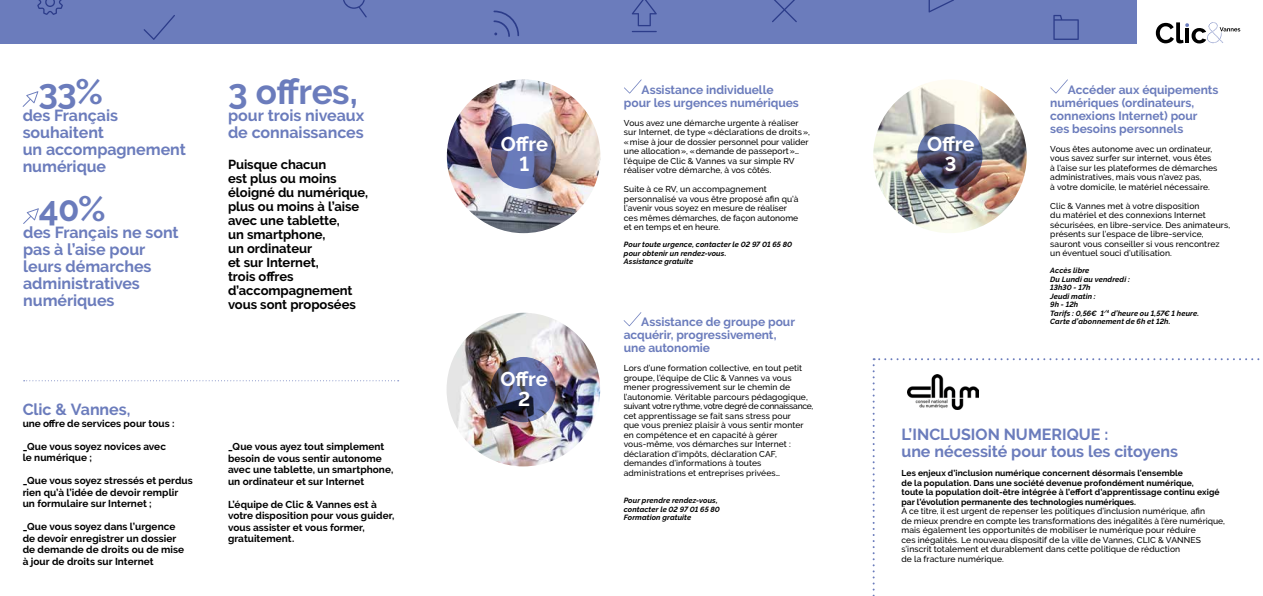
<style>
.page{position:relative;width:1263px;height:596px;background:#fff}
.page>*{position:absolute;margin:0;border:0;box-sizing:border-box;transform-origin:0 0}
.t1{font:700 35px "Raleway";letter-spacing:-.015em;color:#6b7cbc}
.t2{font:700 20px/20px "Raleway";letter-spacing:-.005em;color:#fff;text-align:center}
.t3{font:700 16px/17px "Raleway";letter-spacing:-.005em;color:#6b7cbc}
.t4{font:700 13px/14px "Raleway";color:#000}
.t5{font:700 12px/13px "Raleway";color:#6b7cbc}
.t6{font:700 10px/11.5px "Raleway";letter-spacing:.005em;color:#000}
.t7{font:500 8.5px/9.5px "Raleway";letter-spacing:.01em;color:#000}
.t8{font:700 8.5px/9.5px "Raleway";letter-spacing:.01em;color:#000}
.t9{font:italic 700 7.5px/8.5px "Raleway";letter-spacing:.015em;color:#000}
</style>
<div class="page">
<div style="left:0;top:0;width:1136px;height:43px;background:#6b7cbc"></div>
<img style="left:447px;top:79px;width:153px;height:154px;border-radius:77px">
<img style="left:446px;top:312px;width:154px;height:154px;border-radius:77px">
<img style="left:873px;top:79px;width:153px;height:154px;border-radius:77px">
<svg style="left:24px;top:380px;width:374px;height:1px"></svg>
<svg style="left:144px;top:15px;width:31px;height:25px"></svg>
<svg style="left:343px;top:0;width:24px;height:17px"></svg>
<svg style="left:493px;top:11px;width:26px;height:26px"></svg>
<svg style="left:37px;top:0;width:26px;height:15px"></svg>
<svg style="left:632px;top:0;width:24px;height:32px"></svg>
<svg style="left:1053px;top:15px;width:25px;height:25px"></svg>
<svg style="left:772px;top:0;width:25px;height:22px"></svg>
<svg style="left:928px;top:0;width:26px;height:12px"></svg>
<svg style="left:491px;top:124px;width:65px;height:65px;background:#5d679a"></svg>
<svg style="left:490px;top:357px;width:66px;height:65px;background:#50577f"></svg>
<svg style="left:917px;top:124px;width:65px;height:65px;background:#4d5273"></svg>
<svg style="left:1155px;top:22px;width:85px;height:21px"></svg>
<svg style="left:23px;top:208px;width:16px;height:16px"></svg>
<svg style="left:23px;top:91px;width:15px;height:16px"></svg>
<svg style="left:624px;top:79px;width:17px;height:14px"></svg>
<svg style="left:623px;top:312px;width:18px;height:14px"></svg>
<svg style="left:872px;top:358px;width:388px;height:238px"></svg>
<svg style="left:1050px;top:80px;width:17px;height:13px"></svg>
<h1 class="t1" style="left:38px;top:71px;width:66px">33%</h1>
<h3 class="t3" style="left:23px;top:107px;width:165px">des Français souhaitent<br>un accompagnement numérique</h3>
<h1 class="t1" style="left:39px;top:188px;width:68px">40%</h1>
<h3 class="t3" style="left:23px;top:224px;width:157px">des Français ne sont pas à l’aise pour leurs démarches administratives numériques</h3>
<h1 class="t1" style="left:228px;top:71px;width:131px">3 offres,</h1>
<h3 class="t3" style="left:228px;top:107px;width:138px">pour trois niveaux de connaissances</h3>
<h3 class="t4" style="left:228px;top:157px;width:142px">Puisque chacun<br>est plus ou moins éloigné du numérique, plus ou moins à l’aise avec une tablette,<br>un smartphone,<br>un ordinateur<br>et sur Internet,<br>trois offres d’accompagnement vous sont proposées</h3>
<h3 class="t3" style="left:23px;top:401px;width:109px">Clic &amp; Vannes,</h3>
<p class="t6" style="left:23px;top:417px;width:153px">une offre de services pour tous :</p>
<p class="t6" style="left:23px;top:440px;width:145px">_Que vous soyez novices avec le numérique ;</p>
<p class="t6" style="left:23px;top:475px;width:171px">_Que vous soyez stressés et perdus rien qu’à l’idée de devoir remplir un formulaire sur Internet ;</p>
<p class="t6" style="left:23px;top:521px;width:163px">_Que vous soyez dans l’urgence de devoir enregistrer un dossier de demande de droits ou de mise à jour de droits sur Internet</p>
<p class="t6" style="left:228px;top:440px;width:167px">_Que vous ayez tout simplement besoin de vous sentir autonome avec une tablette, un smartphone, un ordinateur et sur Internet</p>
<p class="t6" style="left:228px;top:498px;width:168px">L’équipe de Clic &amp; Vannes est à votre disposition pour vous guider, vous assister et vous former, gratuitement.</p>
<h2 class="t2" style="left:500px;top:134px;width:49px">Offre<br>1</h2>
<h2 class="t2" style="left:500px;top:368px;width:49px">Offre<br>2</h2>
<h3 class="t5" style="left:624px;top:83px;width:176px;text-indent:18px">Assistance individuelle pour les urgences numériques</h3>
<p class="t7" style="left:624px;top:118px;width:187px">Vous avez une démarche urgente à réaliser sur Internet, de type «déclarations de droits», «mise à jour de dossier personnel pour valider une allocation», «demande de passeport»… l’équipe de Clic &amp; Vannes va sur simple RV réaliser votre démarche, à vos côtés.</p>
<p class="t7" style="left:624px;top:184px;width:176px">Suite à ce RV, un accompagnement personnalisé va vous être proposé afin qu’à l’avenir vous soyez en mesure de réaliser ces mêmes démarches, de façon autonome et en temps et en heure.</p>
<p class="t9" style="left:624px;top:240px;width:170px">Pour toute urgence, contacter le 02 97 01 65 80 pour obtenir un rendez-vous.<br>Assistance gratuite</p>
<h3 class="t5" style="left:623px;top:315px;width:173px;text-indent:18px">Assistance de groupe pour acquérir, progressivement, une autonomie</h3>
<p class="t7" style="left:623px;top:363px;width:191px">Lors d’une formation collective, en tout petit groupe, l’équipe de Clic &amp; Vannes va vous mener progressivement sur le chemin de l’autonomie. Véritable parcours pédagogique, suivant votre rythme, votre degré de connaissance, cet apprentissage se fait sans stress pour<br>que vous preniez plaisir à vous sentir monter en compétence et en capacité à gérer vous-même, vos démarches sur Internet : déclaration d’impôts, déclaration CAF, demandes d’informations à toutes administrations et entreprises privées…</p>
<p class="t9" style="left:623px;top:496px;width:98px">Pour prendre rendez-vous, contacter le 02 97 01 65 80<br>Formation gratuite</p>
<h2 class="t2" style="left:926px;top:134px;width:49px">Offre<br>3</h2>
<h3 class="t5" style="left:1050px;top:83px;width:170px;text-indent:18px">Accéder aux équipements numériques (ordinateurs, connexions Internet) pour ses besoins personnels</h3>
<p class="t7" style="left:1050px;top:144px;width:169px">Vous êtes autonome avec un ordinateur, vous savez surfer sur internet, vous êtes à l’aise sur les plateformes de démarches administratives, mais vous n’avez pas,<br>à votre domicile, le matériel nécessaire.</p>
<p class="t7" style="left:1050px;top:201px;width:181px">Clic &amp; Vannes met à votre disposition<br>du matériel et des connexions Internet sécurisées, en libre-service. Des animateurs, présents sur l’espace de libre-service, sauront vous conseiller si vous rencontrez un éventuel souci d’utilisation.</p>
<p class="t9" style="left:1050px;top:266px;width:150px">Accès libre<br>Du Lundi au vendredi :<br>13h30 - 17h<br>Jeudi matin :<br>9h - 12h<br>Tarifs : 0,56€ 1<sup>/4</sup> d’heure ou 1,57€ 1 heure.<br>Carte d’abonnement de 6h et 12h.</p>
<h3 class="t3" style="left:901px;top:426px;width:278px">L’INCLUSION NUMERIQUE :<br>une nécessité pour tous les citoyens</h3>
<p class="t8" style="left:901px;top:468px;width:320px">Les enjeux d’inclusion numérique concernent désormais l’ensemble<br>de la population. Dans une société devenue profondément numérique,<br>toute la population doit-être intégrée à l’effort d’apprentissage continu exigé par l’évolution permanente des technologies numériques.</p>
<p class="t7" style="left:901px;top:506px;width:325px">À ce titre, il est urgent de repenser les politiques d’inclusion numérique, afin<br>de mieux prendre en compte les transformations des inégalités à l’ère numérique, mais également les opportunités de mobiliser le numérique pour réduire<br>ces inégalités. Le nouveau dispositif de la ville de Vannes, CLIC &amp; VANNES s’inscrit totalement et durablement dans cette politique de réduction<br>de la fracture numérique.</p>
</div>
